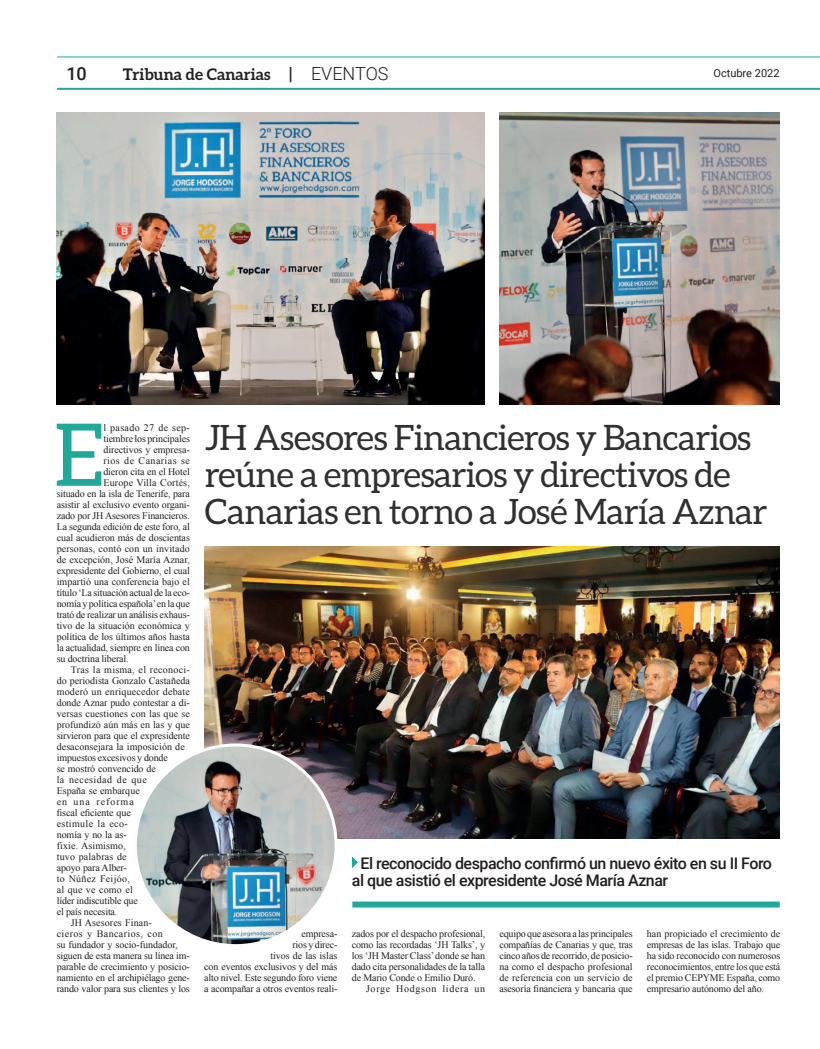
<style>
.page{position:relative;width:820px;height:1049px;background:#fff}
.page>*{position:absolute;margin:0;border:0;box-sizing:border-box;transform-origin:0 0}
.t1{font:86.7px "Aleo";color:#1fa999}
.t2{font:35px/37px "Aleo";letter-spacing:-.02em;color:#312f30}
.t3{font:500 18px "Roboto";color:#231f20}
.t4{font:500 16px/17px "Roboto";letter-spacing:-.03em;color:#231f20}
.t5{font:700 16px "Aleo";color:#231f20}
.t6{font:11px "Roboto";color:#231f20}
.t7{font:10px/11px "Times New Roman";letter-spacing:-.01em;color:#231f20;text-align:justify}
.t8{font:10px "Times New Roman";letter-spacing:.01em;color:#231f20}
.t9{font:10px "Times New Roman";letter-spacing:.015em;color:#231f20}
.t10{font:10px "Times New Roman";letter-spacing:.02em;color:#231f20}
.t11{font:10px "Times New Roman";letter-spacing:.045em;color:#231f20}
.t12{font:10px "Times New Roman";letter-spacing:.035em;color:#231f20}
.t13{font:10px "Times New Roman";letter-spacing:.025em;color:#231f20}
.t14{font:10px "Times New Roman";letter-spacing:.04em;color:#231f20}
.t15{font:10px "Times New Roman";letter-spacing:.075em;color:#231f20}
.t16{font:10px "Times New Roman";letter-spacing:.03em;color:#231f20}
.t17{font:10px "Times New Roman";letter-spacing:.095em;color:#231f20}
.s1{font-family:"Roboto";font-weight:500;font-size:18px}
.s2{font-family:"Roboto";font-weight:300;font-size:18px}
</style>
<div class="page">
<hr style="left:57px;top:88px;width:762px;height:2px;background:#1fa999">
<hr style="left:57px;top:57px;width:762px;height:1px;background:#1fa999">
<svg style="left:352px;top:856px;width:6px;height:12px"></svg>
<div style="left:352px;top:901px;width:427px;height:6px;background:#1fa999"></div>
<img style="left:57px;top:112px;width:427px;height:293px">
<img style="left:499px;top:112px;width:279px;height:293px">
<img style="left:205px;top:546px;width:574px;height:292px">
<img style="left:135px;top:745px;width:201px;height:200px;border-radius:100px">
<h3 class="t3" style="left:66px;top:61px;width:22px">10</h3>
<h3 class="t5" style="left:123px;top:65px;width:267px">Tribuna de Canarias <span class="s1">|</span> <span class="s2">EVENTOS</span></h3>
<p class="t6" style="left:713px;top:66px;width:68px">Octubre 2022</p>
<h1 class="t1" style="left:54px;top:406px;width:52px">E</h1>
<p class="t12" style="left:103px;top:421px;width:88px">l pasado 27 de sep-</p>
<p class="t7" style="left:103px;top:433px;width:88px">tiembre los principales</p>
<p class="t7" style="left:103px;top:444px;width:88px">directivos y empresa-</p>
<p class="t11" style="left:103px;top:454px;width:88px">rios de Canarias se</p>
<p class="t7" style="left:103px;top:466px;width:88px">dieron cita en el Hotel</p>
<p class="t10" style="left:103px;top:476px;width:88px">Europe Villa Cortés,</p>
<p class="t7" style="left:57px;top:488px;width:135px">situado en la isla de Tenerife, para</p>
<p class="t7" style="left:57px;top:499px;width:135px">asistir al exclusivo evento organi-</p>
<p class="t7" style="left:57px;top:510px;width:134px">zado por JH Asesores Financieros.</p>
<p class="t7" style="left:57px;top:521px;width:135px">La segunda edición de este foro, al</p>
<p class="t7" style="left:57px;top:532px;width:135px">cual acudieron más de doscientas</p>
<p class="t9" style="left:57px;top:542px;width:135px">personas, contó con un invitado</p>
<p class="t7" style="left:57px;top:554px;width:135px">de excepción, José María Aznar,</p>
<p class="t7" style="left:57px;top:565px;width:135px">expresidente del Gobierno, el cual</p>
<p class="t7" style="left:57px;top:576px;width:134px">impartió una conferencia bajo el</p>
<p class="t7" style="left:57px;top:587px;width:135px">título ‘La situación actual de la eco-</p>
<p class="t7" style="left:57px;top:598px;width:135px">nomía y política española’ en la que</p>
<p class="t7" style="left:57px;top:609px;width:135px">trató de realizar un análisis exhaus-</p>
<p class="t7" style="left:57px;top:620px;width:134px">tivo de la situación económica y</p>
<p class="t7" style="left:57px;top:631px;width:135px">política de los últimos años hasta</p>
<p class="t7" style="left:57px;top:642px;width:135px">la actualidad, siempre en línea con</p>
<p class="t7" style="left:57px;top:653px;width:73px">su doctrina liberal.</p>
<p class="t13" style="left:71px;top:663px;width:120px">Tras la misma, el reconoci-</p>
<p class="t7" style="left:57px;top:675px;width:135px">do periodista Gonzalo Castañeda</p>
<p class="t9" style="left:57px;top:685px;width:135px">moderó un enriquecedor debate</p>
<p class="t7" style="left:57px;top:697px;width:135px">donde Aznar pudo contestar a di-</p>
<p class="t8" style="left:57px;top:707px;width:135px">versas cuestiones con las que se</p>
<p class="t7" style="left:57px;top:719px;width:135px">profundizó aún más en las y que</p>
<p class="t7" style="left:57px;top:730px;width:134px">sirvieron para que el expresidente</p>
<p class="t8" style="left:57px;top:740px;width:129px">desaconsejara la imposición de</p>
<p class="t7" style="left:57px;top:752px;width:113px">impuestos excesivos y donde</p>
<p class="t7" style="left:57px;top:763px;width:101px">se mostró convencido de</p>
<p class="t11" style="left:57px;top:773px;width:91px">la necesidad de que</p>
<p class="t7" style="left:57px;top:785px;width:84px">España se embarque</p>
<p class="t17" style="left:57px;top:795px;width:78px">en una reforma</p>
<p class="t7" style="left:57px;top:807px;width:76px">fiscal eficiente que</p>
<p class="t12" style="left:57px;top:817px;width:73px">estimule la eco-</p>
<p class="t7" style="left:57px;top:829px;width:72px">nomía y no la as-</p>
<p class="t9" style="left:57px;top:839px;width:71px">fixie. Asimismo,</p>
<p class="t10" style="left:57px;top:850px;width:71px">tuvo palabras de</p>
<p class="t7" style="left:57px;top:862px;width:72px">apoyo para Alber-</p>
<p class="t16" style="left:57px;top:872px;width:75px">to Núñez Feijóo,</p>
<p class="t10" style="left:57px;top:883px;width:78px">al que ve como el</p>
<p class="t7" style="left:57px;top:895px;width:83px">líder indiscutible que</p>
<p class="t7" style="left:57px;top:906px;width:62px">el país necesita.</p>
<p class="t8" style="left:71px;top:916px;width:82px">JH Asesores Finan-</p>
<p class="t14" style="left:57px;top:927px;width:107px">cieros y Bancarios, con</p>
<p class="t7" style="left:57px;top:939px;width:123px">su fundador y socio-fundador,</p>
<p class="t7" style="left:57px;top:950px;width:135px">siguen de esta manera su línea im-</p>
<p class="t7" style="left:57px;top:961px;width:135px">parable de crecimiento y posicio-</p>
<p class="t7" style="left:57px;top:972px;width:135px">namiento en el archipiélago gene-</p>
<p class="t7" style="left:57px;top:983px;width:135px">rando valor para sus clientes y los</p>
<h2 class="t2" style="left:205px;top:419px;width:564px">JH Asesores Financieros y Bancarios reúne a empresarios y directivos de<br>Canarias en torno a José María Aznar</h2>
<h3 class="t4" style="left:352px;top:854px;width:421px;text-indent:9px">El reconocido despacho confirmó un nuevo éxito en su II Foro al que asistió el expresidente José María Aznar</h3>
<p class="t7" style="left:204px;top:928px;width:135px;text-align:right">empresa-<br>rios y direc-<br>tivos de las islas<br>con eventos exclusivos y del más alto nivel. Este segundo foro viene a acompañar a otros eventos reali-</p>
<p class="t7" style="left:351px;top:928px;width:135px">zados por el despacho profesional,</p>
<p class="t7" style="left:351px;top:939px;width:135px">como las recordadas ‘JH Talks’, y</p>
<p class="t7" style="left:351px;top:950px;width:135px">los ‘JH Master Class’ donde se han</p>
<p class="t7" style="left:351px;top:961px;width:135px">dado cita personalidades de la talla</p>
<p class="t7" style="left:351px;top:972px;width:125px">de Mario Conde o Emilio Duró.</p>
<p class="t15" style="left:366px;top:982px;width:121px">Jorge Hodgson lidera un</p>
<p class="t7" style="left:499px;top:928px;width:135px">equipo que asesora a las principales compañías de Canarias y que, tras cinco años de recorrido, de posicio&shy;na como el despacho profesional de referencia con un servicio de asesoría financiera y bancaria que</p>
<p class="t7" style="left:646px;top:928px;width:135px">han propiciado el crecimiento de empresas de las islas. Trabajo que ha sido reconocido con numerosos reconocimientos, entre los que está el premio CEPYME España, como empresario autónomo del año.</p>
</div>
